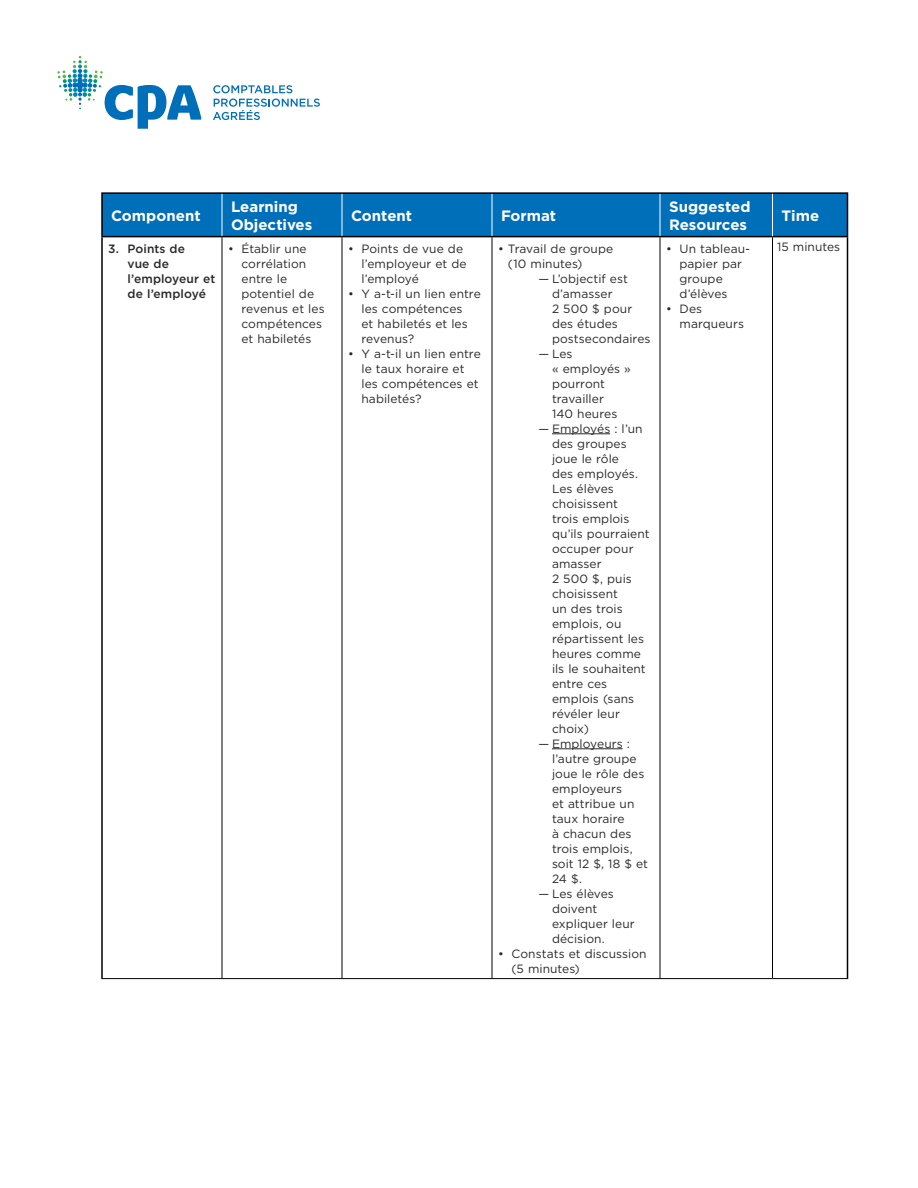
<style>
.page{position:relative;width:918px;height:1188px;background:#fff}
.page>*{position:absolute;margin:0;border:0;box-sizing:border-box;transform-origin:0 0}
.tableText-header{font:700 15px/18px "Gotham";color:#fff}
.tableText-bullet2{font:12px/15px "Gotham";letter-spacing:.005em;color:#292829}
.tableText-bullet1{font:12px/15px "Gotham";letter-spacing:.005em;color:#292829}
.tableText-bullet1-nu{font:500 12px/15px "Gotham";letter-spacing:.005em;color:#292829}
.tableText-body{font:12px/15px "Gotham";letter-spacing:.005em;color:#292829}
</style>
<div class="page">
<svg style="left:213px;top:85px;width:79px;height:8px"></svg>
<svg style="left:213px;top:99px;width:107px;height:21px"></svg>
<svg style="left:57px;top:56px;width:144px;height:73px"></svg>
<div style="left:103px;top:194px;width:744px;height:42px;background:#006fba"></div>
<hr style="left:101px;top:192px;width:121px;height:2px;background:#000">
<hr style="left:101px;top:194px;width:2px;height:42px;background:#000">
<hr style="left:222px;top:192px;width:120px;height:2px;background:#000">
<hr style="left:342px;top:192px;width:150px;height:2px;background:#000">
<hr style="left:492px;top:192px;width:168px;height:2px;background:#000">
<hr style="left:660px;top:192px;width:112px;height:2px;background:#000">
<hr style="left:772px;top:192px;width:76px;height:2px;background:#000">
<hr style="left:847px;top:194px;width:1px;height:42px;background:#000">
<hr style="left:101px;top:236px;width:121px;height:1px;background:#000">
<hr style="left:101px;top:237px;width:2px;height:741px;background:#000">
<hr style="left:222px;top:236px;width:120px;height:1px;background:#000">
<hr style="left:342px;top:236px;width:150px;height:1px;background:#000">
<hr style="left:492px;top:236px;width:168px;height:1px;background:#000">
<hr style="left:660px;top:236px;width:112px;height:1px;background:#000">
<hr style="left:772px;top:236px;width:76px;height:1px;background:#000">
<hr style="left:847px;top:237px;width:1px;height:741px;background:#000">
<hr style="left:222px;top:237px;width:1px;height:741px;background:#000">
<hr style="left:342px;top:237px;width:1px;height:741px;background:#000">
<hr style="left:492px;top:237px;width:1px;height:741px;background:#000">
<hr style="left:660px;top:237px;width:1px;height:741px;background:#000">
<hr style="left:772px;top:237px;width:1px;height:741px;background:#000">
<hr style="left:101px;top:978px;width:121px;height:1px;background:#000">
<hr style="left:222px;top:978px;width:120px;height:1px;background:#000">
<hr style="left:342px;top:978px;width:150px;height:1px;background:#000">
<hr style="left:492px;top:978px;width:168px;height:1px;background:#000">
<hr style="left:660px;top:978px;width:112px;height:1px;background:#000">
<hr style="left:772px;top:978px;width:76px;height:1px;background:#000">
<hr style="left:222px;top:194px;width:1px;height:42px;background:#fff">
<hr style="left:342px;top:194px;width:1px;height:42px;background:#fff">
<hr style="left:492px;top:194px;width:1px;height:42px;background:#fff">
<hr style="left:660px;top:194px;width:1px;height:42px;background:#fff">
<hr style="left:772px;top:194px;width:1px;height:42px;background:#fff">
<hr style="left:552px;top:433px;width:58px;height:1px;background:#292829">
<hr style="left:552px;top:748px;width:71px;height:1px;background:#292829">
<h3 class="tableText-header" style="left:111px;top:206px;width:91px">Component</h3>
<h3 class="tableText-header" style="left:231px;top:197px;width:83px">Learning<br>Objectives</h3>
<h3 class="tableText-header" style="left:351px;top:206px;width:63px">Content</h3>
<h3 class="tableText-header" style="left:501px;top:206px;width:57px">Format</h3>
<h3 class="tableText-header" style="left:669px;top:197px;width:83px">Suggested<br>Resources</h3>
<h3 class="tableText-header" style="left:782px;top:206px;width:39px">Time</h3>
<p class="tableText-bullet1-nu" style="left:128px;top:241px;width:89px;text-indent:-20px">3. Points de<br>vue de l’employeur et de l’employé</p>
<p class="tableText-bullet1" style="left:242px;top:241px;width:85px;text-indent:-14px">• Établir une corrélation entre le potentiel de revenus et les compétences et habiletés</p>
<p class="tableText-bullet1" style="left:362px;top:241px;width:107px;text-indent:-14px">• Points de vue de l’employeur et de l’employé</p>
<p class="tableText-body" style="left:777px;top:239px;width:65px">15 minutes</p>
<p class="tableText-body" style="left:508px;top:241px;width:107px;text-indent:-10px">• Travail de groupe (10 minutes)</p>
<p class="tableText-bullet2" style="left:552px;top:271px;width:100px;text-indent:-14px">— L’objectif est d’amasser<br>2 500 $ pour des études postsecondaires</p>
<p class="tableText-bullet2" style="left:552px;top:346px;width:80px;text-indent:-14px">— Les<br>« employés » pourront travailler<br>140 heures</p>
<p class="tableText-bullet2" style="left:552px;top:421px;width:99px;text-indent:-14px">— Employés : l’un des groupes joue le rôle<br>des employés.<br>Les élèves choisissent<br>trois emplois qu’ils pourraient occuper pour amasser<br>2 500 $, puis choisissent<br>un des trois emplois, ou répartissent les heures comme ils le souhaitent entre ces emplois (sans révéler leur choix)</p>
<p class="tableText-bullet2" style="left:552px;top:736px;width:98px;text-indent:-14px">— Employeurs : l’autre groupe joue le rôle des employeurs<br>et attribue un taux horaire<br>à chacun des trois emplois, soit 12 $, 18 $ et<br>24 $.</p>
<p class="tableText-bullet2" style="left:552px;top:886px;width:84px;text-indent:-14px">— Les élèves doivent expliquer leur décision.</p>
<p class="tableText-bullet1" style="left:512px;top:946px;width:137px;text-indent:-14px">• Constats et discussion (5 minutes)</p>
<p class="tableText-bullet1" style="left:680px;top:241px;width:72px;text-indent:-14px">• Un tableau&shy;papier par groupe d’élèves</p>
<p class="tableText-bullet1" style="left:680px;top:301px;width:66px;text-indent:-14px">• Des marqueurs</p>
<p class="tableText-bullet1" style="left:362px;top:286px;width:121px;text-indent:-14px">• Y a-t-il un lien entre les compétences<br>et habiletés et les revenus?</p>
<p class="tableText-bullet1" style="left:362px;top:346px;width:121px;text-indent:-14px">• Y a-t-il un lien entre le taux horaire et les compétences et habiletés?</p>
</div>
